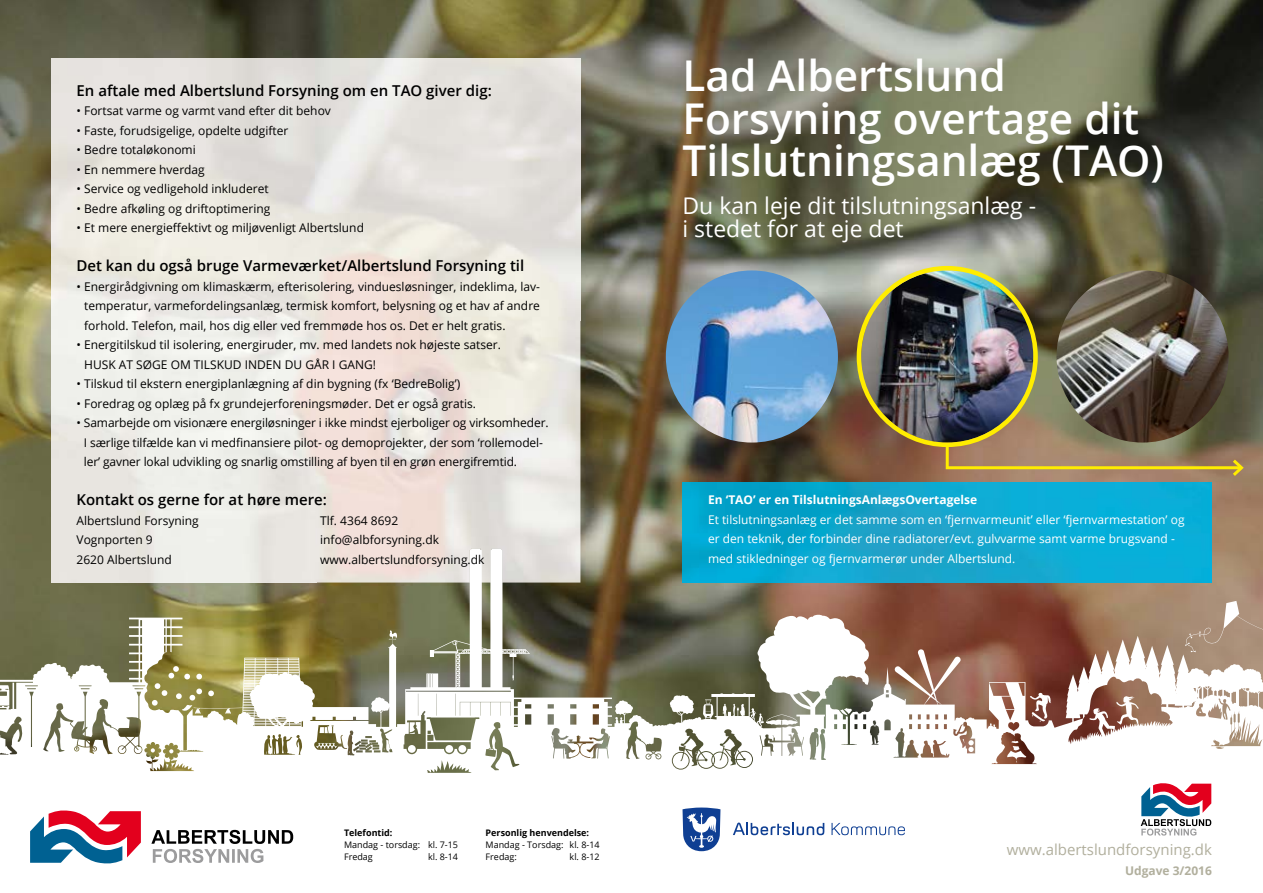
<style>
.page{position:relative;width:1263px;height:893px;background:#fff}
.page>*{position:absolute;margin:0;border:0;box-sizing:border-box;transform-origin:0 0}
.t1{font:600 42.45px/42.5px "Open Sans";color:#fff}
.t2{font:22.95px/23px "Open Sans";color:#fff}
.t3{font:600 15px "Open Sans";color:#000}
.t4{font:15px "Open Sans";color:#b1af9d}
.t5{font:12px/19.5px "Open Sans";color:#000}
.t6{font:12px/19.5px "Open Sans";color:#fff}
.t7{font:700 12px "Open Sans";color:#fff}
.t8{font:700 12px "Open Sans";color:#b1af9d}
.t9{font:9px/12px "Open Sans";color:#000}
.t10{font:700 9px "Open Sans";color:#000}
</style>
<div class="page">
<img style="left:0;top:0;width:1263px;height:549px">
<img style="left:0;top:549px;width:1263px;height:303px">
<svg style="left:1006px;top:739px;width:20px;height:23px"></svg>
<svg style="left:959px;top:725px;width:6px;height:7px"></svg>
<svg style="left:962px;top:739px;width:12px;height:13px"></svg>
<svg style="left:646px;top:751px;width:15px;height:8px"></svg>
<svg style="left:673px;top:738px;width:79px;height:31px"></svg>
<svg style="left:118px;top:736px;width:24px;height:17px"></svg>
<svg style="left:75px;top:732px;width:21px;height:19px"></svg>
<svg style="left:166px;top:759px;width:9px;height:10px"></svg>
<svg style="left:274px;top:741px;width:5px;height:13px"></svg>
<div style="left:408px;top:745px;width:8px;height:8px;background:#fff;border-radius:50%"></div>
<svg style="left:410px;top:722px;width:10px;height:12px"></svg>
<div style="left:458px;top:745px;width:8px;height:8px;background:#fff;border-radius:50%"></div>
<svg style="left:577px;top:737px;width:6px;height:11px"></svg>
<svg style="left:598px;top:745px;width:9px;height:4px"></svg>
<svg style="left:152px;top:666px;width:50px;height:46px;background:#a39b5b"></svg>
<svg style="left:208px;top:690px;width:6px;height:6px"></svg>
<svg style="left:0;top:685px;width:9px;height:20px"></svg>
<svg style="left:1030px;top:693px;width:21px;height:29px"></svg>
<svg style="left:389px;top:630px;width:9px;height:10px"></svg>
<svg style="left:766px;top:714px;width:31px;height:11px"></svg>
<svg style="left:840px;top:708px;width:12px;height:8px"></svg>
<svg style="left:30px;top:809px;width:111px;height:55px"></svg>
<svg style="left:151px;top:830px;width:142px;height:33px"></svg>
<svg style="left:1141px;top:782px;width:70px;height:54px"></svg>
<svg style="left:682px;top:807px;width:38px;height:44px"></svg>
<svg style="left:831px;top:823px;width:74px;height:12px"></svg>
<svg style="left:733px;top:822px;width:91px;height:13px"></svg>
<img style="left:682px;top:482px;width:530px;height:101px">
<img style="left:51px;top:59px;width:529px;height:524px">
<svg style="left:470px;top:549px;width:32px;height:34px"></svg>
<img style="left:666px;top:270px;width:172px;height:173px;border-radius:86px">
<img style="left:857px;top:266px;width:387px;height:210px">
<p class="t3" style="left:77px;top:80px;width:417px">En aftale med Albertslund Forsyning om en TAO giver dig:</p>
<p class="t5" style="left:77px;top:101px;width:256px">• Fortsat varme og varmt vand efter dit behov</p>
<p class="t5" style="left:77px;top:120px;width:213px">• Faste, forudsigelige, opdelte udgifter</p>
<p class="t5" style="left:77px;top:140px;width:121px">• Bedre totaløkonomi</p>
<p class="t5" style="left:77px;top:159px;width:130px">• En nemmere hverdag</p>
<p class="t5" style="left:77px;top:179px;width:194px">• Service og vedligehold inkluderet</p>
<p class="t5" style="left:77px;top:198px;width:195px">• Bedre afkøling og driftoptimering</p>
<p class="t5" style="left:77px;top:218px;width:289px">• Et mere energieffektivt og miljøvenligt Albertslund</p>
<p class="t3" style="left:77px;top:255px;width:449px">Det kan du også bruge Varmeværket/Albertslund Forsyning til</p>
<p class="t5" style="left:84px;top:276px;width:457px;text-align:justify;text-indent:-8px">• Energirådgivning om klimaskærm, efterisolering, vinduesløsninger, indeklima, lav&shy;temperatur, varmefordelingsanlæg, termisk komfort, belysning og et hav af andre forhold. Telefon, mail, hos dig eller ved fremmøde hos os. Det er helt gratis.</p>
<p class="t5" style="left:84px;top:335px;width:418px;text-indent:-8px">• Energitilskud til isolering, energiruder, mv. med landets nok højeste satser.<br>HUSK AT SØGE OM TILSKUD INDEN DU GÅR I GANG!</p>
<p class="t5" style="left:77px;top:374px;width:385px">• Tilskud til ekstern energiplanlægning af din bygning (fx ‘BedreBolig’)</p>
<p class="t5" style="left:77px;top:393px;width:401px">• Foredrag og oplæg på fx grundejerforeningsmøder. Det er også gratis.</p>
<p class="t5" style="left:84px;top:413px;width:466px;text-indent:-7px">• Samarbejde om visionære energiløsninger i ikke mindst ejerboliger og virksomheder.<br>I særlige tilfælde kan vi medfinansiere pilot- og demoprojekter, der som ‘rollemodel&shy;ler’ gavner lokal udvikling og snarlig omstilling af byen til en grøn energifremtid.</p>
<p class="t3" style="left:77px;top:489px;width:252px">Kontakt os gerne for at høre mere:</p>
<p class="t5" style="left:77px;top:510px;width:124px">Albertslund Forsyning<br>Vognporten 9<br>2620 Albertslund</p>
<p class="t5" style="left:320px;top:510px;width:166px">Tlf. 4364 8692 info@albforsyning.dk www.albertslundforsyning.dk</p>
<h1 class="t1" style="left:682px;top:54px;width:483px">Lad Albertslund<br>Forsyning overtage dit<br>Tilslutningsanlæg (TAO)</h1>
<h2 class="t2" style="left:682px;top:193px;width:355px">Du kan leje dit tilslutningsanlæg - i stedet for at eje det</h2>
<p class="t7" style="left:708px;top:491px;width:271px">En ‘TAO’ er en TilslutningsAnlægsOvertagelse</p>
<p class="t6" style="left:708px;top:509px;width:478px">Et tilslutningsanlæg er det samme som en ‘fjernvarmeunit’ eller ‘fjernvarmestation’ og er den teknik, der forbinder dine radiatorer/evt. gulvvarme samt varme brugsvand - med stikledninger og fjernvarmerør under Albertslund.</p>
<p class="t10" style="left:344px;top:827px;width:50px">Telefontid:</p>
<p class="t9" style="left:344px;top:839px;width:116px">Mandag - torsdag: kl. 7-15<br>Fredag</p>
<p class="t9" style="left:428px;top:851px;width:32px">kl. 8-14</p>
<p class="t10" style="left:486px;top:827px;width:105px">Personlig henvendelse:</p>
<p class="t9" style="left:486px;top:839px;width:116px">Mandag - Torsdag: kl. 8-14<br>Fredag:</p>
<p class="t9" style="left:570px;top:851px;width:32px">kl. 8-12</p>
<p class="t4" style="left:1007px;top:839px;width:207px">www.albertslundforsyning.dk</p>
<p class="t8" style="left:1125px;top:862px;width:88px">Udgave 3/2016</p>
</div>
